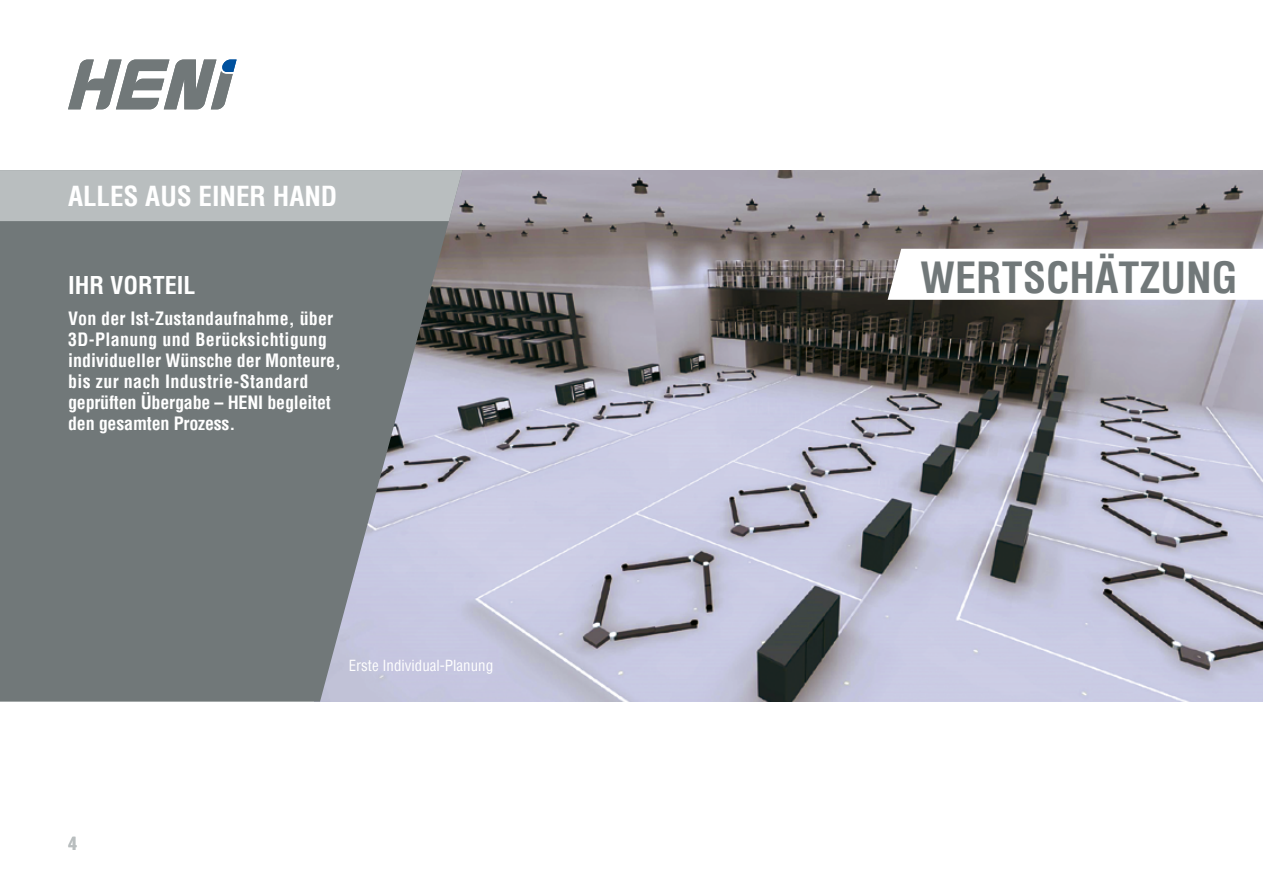
<style>
.page{position:relative;width:1263px;height:893px;background:#fff}
.page>*{position:absolute;margin:0;border:0;box-sizing:border-box;transform-origin:0 0}
.t1{font:700 condensed 42px "Helvetica";color:#717879}
.t2{font:700 condensed 27px "Helvetica";color:#fff}
.t3{font:700 condensed 24px "Helvetica";color:#fff}
.t4{font:700 condensed 18px/21px "Helvetica";letter-spacing:.01em;color:#fff}
.t5{font:700 condensed 18px "Helvetica";color:#b9bebf}
.t6{font:condensed 15px "Helvetica";color:#fff}
</style>
<div class="page">
<img style="left:462px;top:170px;width:801px;height:532px">
<svg style="left:0;top:221px;width:462px;height:481px;background:#7c8286"></svg>
<div style="left:0;top:170px;width:462px;height:51px;background:#b9bebf"></div>
<svg style="left:68px;top:60px;width:169px;height:49px"></svg>
<svg style="left:887px;top:249px;width:376px;height:51px"></svg>
<h2 class="t2" style="left:68px;top:178px;width:271px">ALLES AUS EINER HAND</h2>
<h3 class="t3" style="left:68px;top:270px;width:129px">IHR VORTEIL</h3>
<p class="t4" style="left:68px;top:307px;width:275px">Von der Ist-Zustandaufnahme, über 3D-Planung und Berücksichtigung individueller Wünsche der Monteure, bis zur nach Industrie-Standard geprüften Übergabe – HENI begleitet den gesamten Prozess.</p>
<p class="t5" style="left:68px;top:832px;width:10px">4</p>
<p class="t6" style="left:349px;top:655px;width:146px">Erste Individual-Planung</p>
<h1 class="t1" style="left:920px;top:250px;width:319px">WERTSCHÄTZUNG</h1>
</div>
